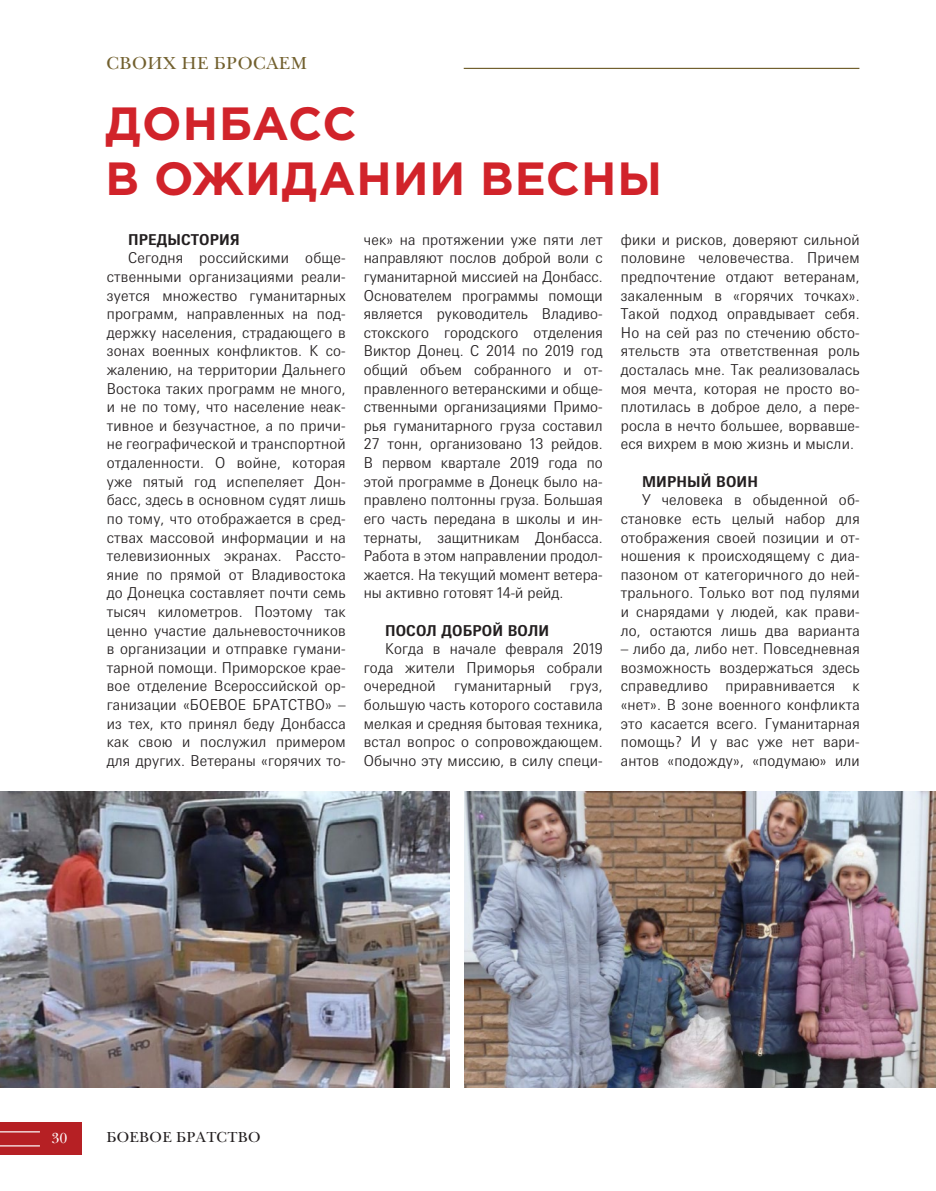
<style>
.page{position:relative;width:936px;height:1191px;background:#fff}
.page>*{position:absolute;margin:0;border:0;box-sizing:border-box;transform-origin:0 0}
.t1{font:700 46.5px/54px "Gotham Pro";letter-spacing:.02em;color:#d1232a}
.t2{font:18px "New Baskerville C";letter-spacing:.03em;color:#72602e}
.t3{font:300 15px/18.6px "Messe Univers";letter-spacing:.01em;color:#231f20;text-align:justify}
.t4{font:700 15px "Messe Univers";letter-spacing:.01em;color:#231f20}
.t5{font:15px "New Baskerville C";letter-spacing:.025em;color:#231f20}
.t6{font:15px "New Baskerville C";color:#fff}
</style>
<div class="page">
<div style="left:0;top:1122px;width:82px;height:32px;background:#b62024"></div>
<hr style="left:0;top:1131px;width:40px;height:1px;background:#fff">
<hr style="left:0;top:1145px;width:40px;height:1px;background:#fff">
<hr style="left:463px;top:68px;width:396px;height:1px;background:#72602e">
<img style="left:0;top:791px;width:450px;height:296px">
<hr style="left:935px;top:791px;width:1px;height:296px;background:#e6e7e9">
<img style="left:464px;top:791px;width:470px;height:296px">
<p class="t2" style="left:106px;top:52px;width:202px">СВОИХ НЕ БРОСАЕМ</p>
<h1 class="t1" style="left:105px;top:96px;width:558px">ДОНБАСС<br>В ОЖИДАНИИ ВЕСНЫ</h1>
<p class="t4" style="left:128px;top:230px;width:113px">ПРЕДЫСТОРИЯ</p>
<p class="t3" style="left:107px;top:248px;width:240px;text-indent:21px">Сегодня российскими обще&shy;ственными организациями реали&shy;зуется множество гуманитарных программ, направленных на под&shy;держку населения, страдающего в зонах военных конфликтов. К со&shy;жалению, на территории Дальнего Востока таких программ не много, и не по тому, что население неак&shy;тивное и безучастное, а по причи&shy;не географической и транспортной отдаленности. О войне, которая уже пятый год испепеляет Дон&shy;басс, здесь в основном судят лишь по тому, что отображается в сред&shy;ствах массовой информации и на телевизионных экранах. Рассто&shy;яние по прямой от Владивостока до Донецка составляет почти семь тысяч километров. Поэтому так ценно участие дальневосточников в организации и отправке гумани&shy;тарной помощи. Приморское крае&shy;вое отделение Всероссийской ор&shy;ганизации «БОЕВОЕ БРАТСТВО» – из тех, кто принял беду Донбасса как свою и послужил примером для других. Ветераны «горячих то-</p>
<p class="t3" style="left:364px;top:230px;width:240px">чек» на протяжении уже пяти лет направляют послов доброй воли с гуманитарной миссией на Донбасс.<br>Основателем программы помощи является руководитель Владиво&shy;стокского городского отделения Виктор Донец. С 2014 по 2019 год общий объем собранного и от&shy;правленного ветеранскими и обще&shy;ственными организациями Примо&shy;рья гуманитарного груза составил 27 тонн, организовано 13 рейдов.<br>В первом квартале 2019 года по этой программе в Донецк было на&shy;правлено полтонны груза. Большая его часть передана в школы и ин&shy;тернаты, защитникам Донбасса.<br>Работа в этом направлении продол&shy;жается. На текущий момент ветера&shy;ны активно готовят 14-й рейд.</p>
<p class="t4" style="left:385px;top:621px;width:166px">ПОСОЛ ДОБРОЙ ВОЛИ</p>
<p class="t3" style="left:364px;top:639px;width:240px;text-indent:21px">Когда в начале февраля 2019 года жители Приморья собрали очередной гуманитарный груз, большую часть которого составила мелкая и средняя бытовая техника, встал вопрос о сопровождающем.<br>Обычно эту миссию, в силу специ-</p>
<p class="t3" style="left:620px;top:230px;width:240px">фики и рисков, доверяют сильной половине человечества. Причем предпочтение отдают ветеранам, закаленным в «горячих точках».<br>Такой подход оправдывает себя.<br>Но на сей раз по стечению обсто&shy;ятельств эта ответственная роль досталась мне. Так реализовалась моя мечта, которая не просто во&shy;плотилась в доброе дело, а пере&shy;росла в нечто большее, ворвавше&shy;еся вихрем в мою жизнь и мысли.</p>
<p class="t4" style="left:642px;top:472px;width:117px">МИРНЫЙ ВОИН</p>
<p class="t3" style="left:620px;top:490px;width:240px;text-indent:21px">У человека в обыденной об&shy;становке есть целый набор для отображения своей позиции и от&shy;ношения к происходящему с диа&shy;пазоном от категоричного до ней&shy;трального. Только вот под пулями и снарядами у людей, как прави&shy;ло, остаются лишь два варианта</p>
<p class="t3" style="left:620px;top:639px;width:240px">– либо да, либо нет. Повседневная возможность воздержаться здесь справедливо приравнивается к «нет». В зоне военного конфликта это касается всего. Гуманитарная помощь? И у вас уже нет вари&shy;антов «подожду», «подумаю» или</p>
<p class="t6" style="left:52px;top:1129px;width:17px">30</p>
<p class="t5" style="left:106px;top:1127px;width:156px">БОЕВОЕ БРАТСТВО</p>
</div>
